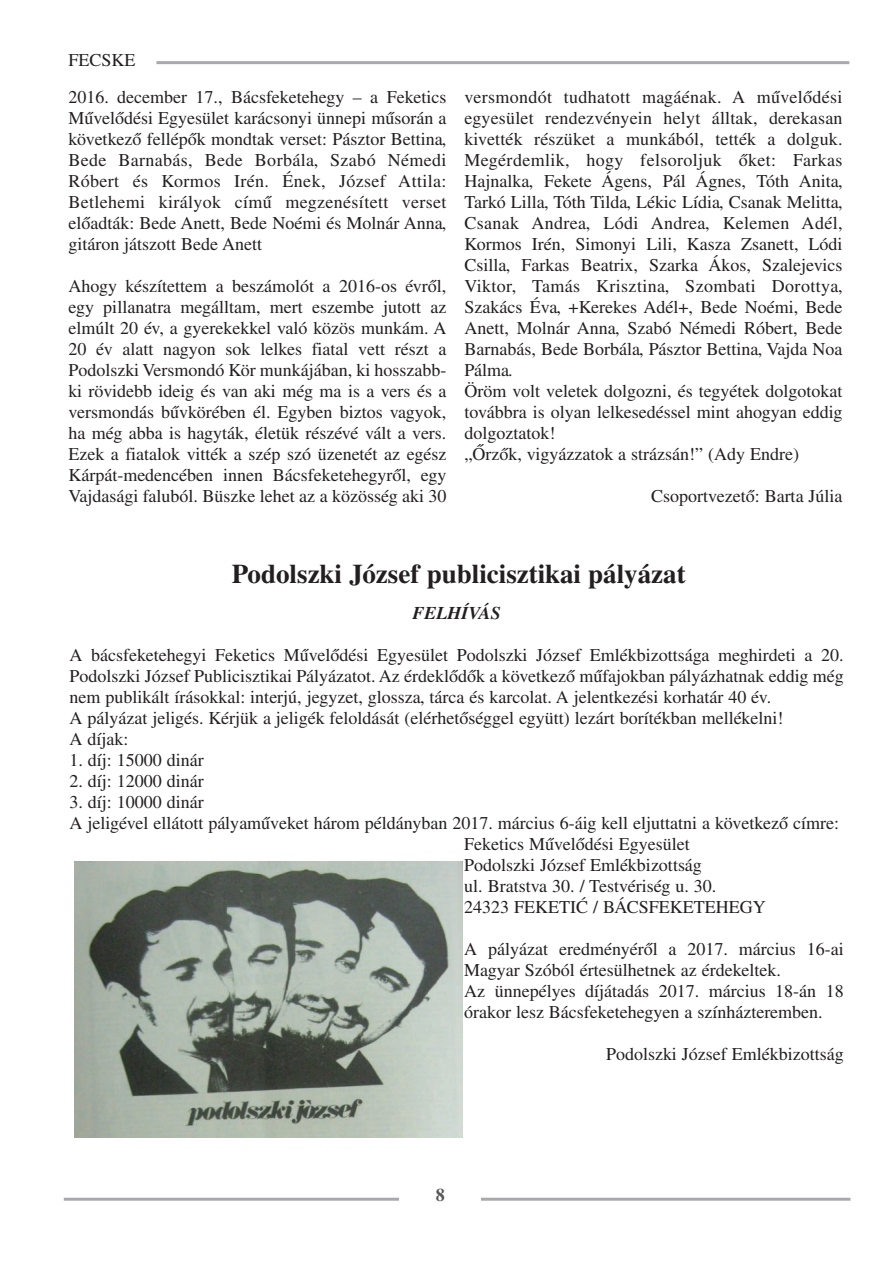
<style>
.page{position:relative;width:893px;height:1263px;background:#fff}
.page>*{position:absolute;margin:0;border:0;box-sizing:border-box;transform-origin:0 0}
.t1{font:700 27px "Times CE";color:#231f20}
.t2{font:18px/21px "Times CE";color:#231f20}
.t3{font:italic 700 18px "Times CE";color:#231f20}
.t4{font:700 18px "Times CE";color:#57585a}
</style>
<div class="page">
<hr style="left:64px;top:1198px;width:786px;height:3px;background:#a8a9ad">
<hr style="left:156px;top:61px;width:693px;height:3px;background:#a8a9ad">
<div style="left:400px;top:1184px;width:81px;height:25px;background:#fff"></div>
<img style="left:75px;top:862px;width:388px;height:276px">
<p class="t2" style="left:68px;top:43px;width:380px;line-height:37px">FECSKE<br>2016. december 17., Bácsfeketehegy – a Feketics</p>
<p class="t2" style="left:68px;top:109px;width:380px;text-align:justify">Művelődési Egyesület karácsonyi ünnepi műsorán a következő fellépők mondtak verset: Pásztor Bettina, Bede Barnabás, Bede Borbála, Szabó Némedi Róbert és Kormos Irén. Ének, József Attila:<br>Betlehemi királyok című megzenésített verset előadták: Bede Anett, Bede Noémi és Molnár Anna, gitáron játszott Bede Anett</p>
<p class="t2" style="left:68px;top:277px;width:380px;text-align:justify">Ahogy készítettem a beszámolót a 2016-os évről, egy pillanatra megálltam, mert eszembe jutott az elmúlt 20 év, a gyerekekkel való közös munkám. A 20 év alatt nagyon sok lelkes fiatal vett részt a Podolszki Versmondó Kör munkájában, ki hosszabb&shy;ki rövidebb ideig és van aki még ma is a vers és a versmondás bűvkörében él. Egyben biztos vagyok, ha még abba is hagyták, életük részévé vált a vers.<br>Ezek a fiatalok vitték a szép szó üzenetét az egész Kárpát-medencében innen Bácsfeketehegyről, egy Vajdasági faluból. Büszke lehet az a közösség aki 30</p>
<p class="t2" style="left:464px;top:88px;width:380px">versmondót tudhatott magáénak. A művelődési egyesület rendezvényein helyt álltak, derekasan kivették részüket a munkából, tették a dolguk.<br>Megérdemlik, hogy felsoroljuk őket: Farkas Hajnalka, Fekete Ágens, Pál Ágnes, Tóth Anita, Tarkó Lilla, Tóth Tilda, Lékic Lídia, Csanak Melitta, Csanak Andrea, Lódi Andrea, Kelemen Adél, Kormos Irén, Simonyi Lili, Kasza Zsanett, Lódi Csilla, Farkas Beatrix, Szarka Ákos, Szalejevics Viktor, Tamás Krisztina, Szombati Dorottya, Szakács Éva, +Kerekes Adél+, Bede Noémi, Bede Anett, Molnár Anna, Szabó Némedi Róbert, Bede Barnabás, Bede Borbála, Pásztor Bettina, Vajda Noa Pálma.<br>Öröm volt veletek dolgozni, és tegyétek dolgotokat továbbra is olyan lelkesedéssel mint ahogyan eddig dolgoztatok!<br>„Őrzők, vigyázzatok a strázsán!” (Ady Endre)</p>
<p class="t2" style="left:651px;top:487px;width:193px">Csoportvezető: Barta Júlia</p>
<h1 class="t1" style="left:232px;top:564px;width:456px">Podolszki József publicisztikai pályázat</h1>
<p class="t3" style="left:412px;top:606px;width:90px">FELHÍVÁS</p>
<p class="t2" style="left:69px;top:646px;width:776px">A bácsfeketehegyi Feketics Művelődési Egyesület Podolszki József Emlékbizottsága meghirdeti a 20.<br>Podolszki József Publicisztikai Pályázatot. Az érdeklődők a következő műfajokban pályázhatnak eddig még nem publikált írásokkal: interjú, jegyzet, glossza, tárca és karcolat. A jelentkezési korhatár 40 év.<br>A pályázat jeligés. Kérjük a jeligék feloldását (elérhetőséggel együtt) lezárt borítékban mellékelni!<br>A díjak:</p>
<p class="t2" style="left:69px;top:751px;width:136px">1. díj: 15000 dinár</p>
<p class="t2" style="left:69px;top:772px;width:136px">2. díj: 12000 dinár</p>
<p class="t2" style="left:69px;top:793px;width:136px">3. díj: 10000 dinár</p>
<p class="t2" style="left:69px;top:814px;width:771px">A jeligével ellátott pályaműveket három példányban 2017. március 6-áig kell eljuttatni a következő címre:</p>
<p class="t2" style="left:464px;top:835px;width:227px">Feketics Művelődési Egyesület</p>
<p class="t2" style="left:464px;top:856px;width:239px">Podolszki József Emlékbizottság</p>
<p class="t2" style="left:464px;top:877px;width:254px">ul. Bratstva 30. / Testvériség u. 30.</p>
<p class="t2" style="left:464px;top:898px;width:303px">24323 FEKETIĆ / BÁCSFEKETEHEGY</p>
<p class="t2" style="left:464px;top:940px;width:381px">A pályázat eredményéről a 2017. március 16-ai Magyar Szóból értesülhetnek az érdekeltek.<br>Az ünnepélyes díjátadás 2017. március 18-án 18 órakor lesz Bácsfeketehegyen a színházteremben.</p>
<p class="t2" style="left:606px;top:1045px;width:239px">Podolszki József Emlékbizottság</p>
<p class="t4" style="left:436px;top:1189px;width:10px">8</p>
</div>
